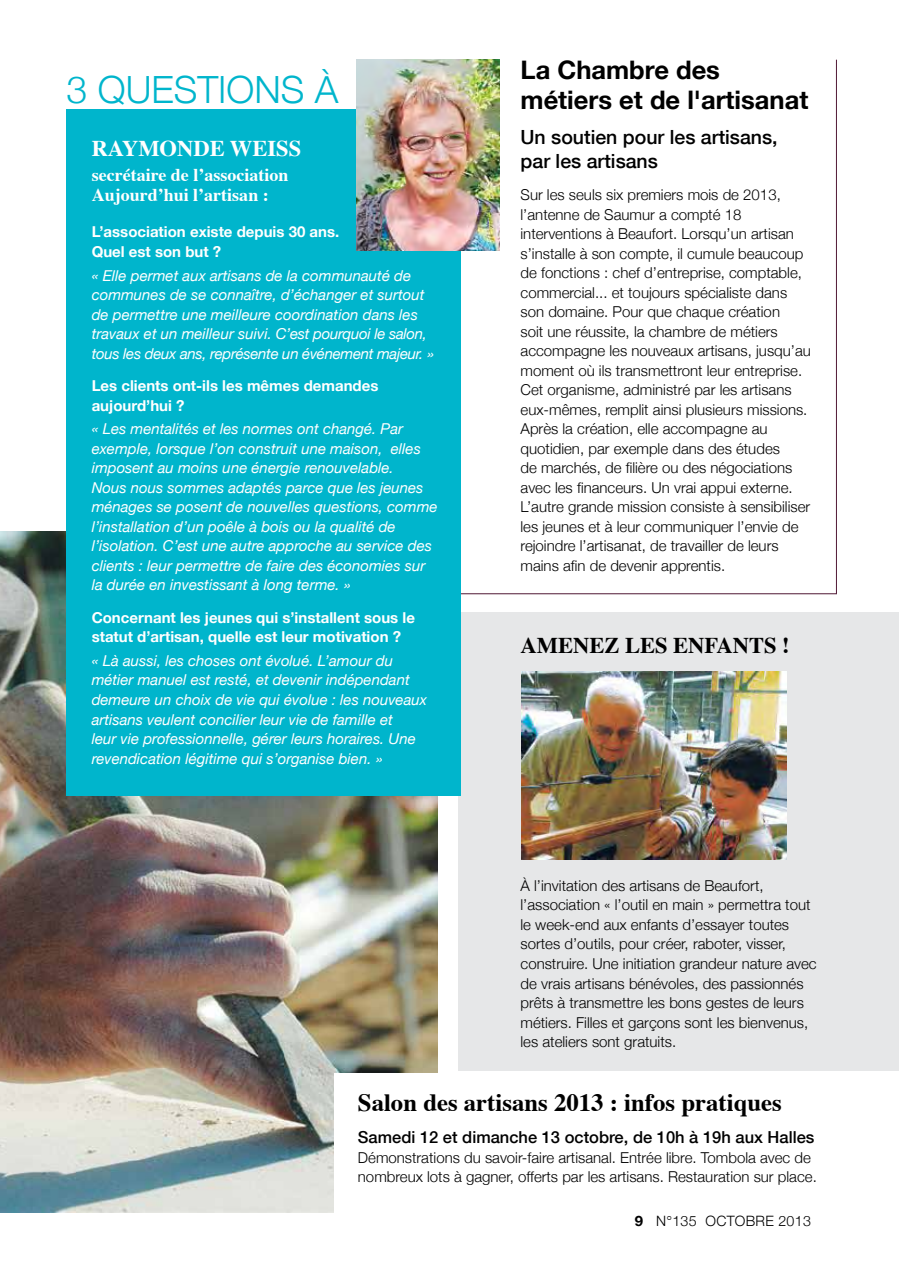
<style>
.page{position:relative;width:899px;height:1264px;background:#fff}
.page>*{position:absolute;margin:0;border:0;box-sizing:border-box;transform-origin:0 0}
.t1{font:300 37.5px "Helvetica Neue";color:#00b5cc}
.t2{font:700 25.5px/30px "Helvetica Neue";color:#000}
.t3{font:700 24.75px "Times";color:#000}
.t4{font:700 22.5px "Times";color:#000}
.t5{font:700 22.5px "Times";color:#fff}
.t6{font:500 19.5px/24px "Helvetica Neue";color:#000}
.t7{font:700 18px/19.5px "Times";color:#fff}
.t8{font:500 16.5px "Helvetica Neue";color:#000}
.t9{font:300 15px/19.5px "Helvetica Neue";color:#000}
.t10{font:italic 15px/19.5px "Helvetica Neue";color:#fff}
.t11{font:700 15px/19.5px "Helvetica Neue";color:#fff}
.t12{font:300 14.25px "Helvetica Neue";letter-spacing:.02em;color:#000}
.s1{font-weight:700}
</style>
<div class="page">
<img style="left:0;top:531px;width:437px;height:680px">
<svg style="left:401px;top:59px;width:436px;height:535px"></svg>
<div style="left:458px;top:612px;width:440px;height:458px;background:#e6e7e8"></div>
<div style="left:66px;top:109px;width:394px;height:687px;background:#00b5cc"></div>
<img style="left:356px;top:60px;width:143px;height:191px">
<img style="left:521px;top:671px;width:265px;height:188px">
<div style="left:334px;top:1072px;width:529px;height:141px;background:#fff"></div>
<h1 class="t1" style="left:67px;top:67px;width:82px">3 questions</h1>
<h1 class="t1" style="left:315px;top:67px;width:25px">à</h1>
<h3 class="t5" style="left:92px;top:127px;width:102px">Raymonde</h3>
<h3 class="t5" style="left:230px;top:127px;width:36px">Weiss</h3>
<p class="t7" style="left:92px;top:164px;width:198px">secrétaire de l’association<br>Aujourd’hui l’artisan :</p>
<p class="t11" style="left:92px;top:222px;width:249px">L’association existe depuis 30 ans.<br>Quel est son but ?</p>
<p class="t10" style="left:92px;top:265px;width:343px">« Elle permet aux artisans de la communauté de communes de se connaître, d’échanger et surtout de permettre une meilleure coordination dans les travaux et un meilleur suivi. C’est pourquoi le salon, tous les deux ans, représente un événement majeur. »</p>
<p class="t11" style="left:92px;top:375px;width:288px">Les clients ont-ils les mêmes demandes aujourd’hui ?</p>
<p class="t10" style="left:92px;top:419px;width:347px">« Les mentalités et les normes ont changé. Par exemple, lorsque l’on construit une maison, elles imposent au moins une énergie renouvelable.<br>Nous nous sommes adaptés parce que les jeunes ménages se posent de nouvelles questions, comme l’installation d’un poêle à bois ou la qualité de l’isolation. C’est une autre approche au service des clients : leur permettre de faire des économies sur la durée en investissant à long terme. »</p>
<p class="t11" style="left:92px;top:607px;width:325px">Concernant les jeunes qui s’installent sous le statut d’artisan, quelle est leur motivation ?</p>
<p class="t10" style="left:92px;top:650px;width:337px">« Là aussi, les choses ont évolué. L’amour du métier manuel est resté, et devenir indépendant demeure un choix de vie qui évolue : les nouveaux artisans veulent concilier leur vie de famille et<br>leur vie professionnelle, gérer leurs horaires. Une revendication légitime qui s’organise bien. »</p>
<h2 class="t2" style="left:520px;top:54px;width:289px">La Chambre des métiers et de l'artisanat</h2>
<h3 class="t6" style="left:520px;top:125px;width:258px">Un soutien pour les artisans, par les artisans</h3>
<p class="t9" style="left:520px;top:185px;width:292px">Sur les seuls six premiers mois de 2013, l’antenne de Saumur a compté 18 interventions à Beaufort. Lorsqu’un artisan s’installe à son compte, il cumule beaucoup de fonctions : chef d’entreprise, comptable, commercial... et toujours spécialiste dans son domaine. Pour que chaque création<br>soit une réussite, la chambre de métiers accompagne les nouveaux artisans, jusqu’au moment où ils transmettront leur entreprise.<br>Cet organisme, administré par les artisans eux-mêmes, remplit ainsi plusieurs missions.<br>Après la création, elle accompagne au quotidien, par exemple dans des études<br>de marchés, de filière ou des négociations avec les financeurs. Un vrai appui externe.<br>L’autre grande mission consiste à sensibiliser les jeunes et à leur communiquer l’envie de rejoindre l’artisanat, de travailler de leurs mains afin de devenir apprentis.</p>
<h3 class="t4" style="left:520px;top:623px;width:54px">Amene</h3>
<h3 class="t4" style="left:604px;top:623px;width:36px">z les</h3>
<h3 class="t4" style="left:673px;top:623px;width:16px">enfants</h3>
<h3 class="t4" style="left:782px;top:623px;width:9px">!</h3>
<p class="t9" style="left:520px;top:875px;width:297px">à l’invitation des artisans de Beaufort, l’association « l’outil en main » permettra tout le week-end aux enfants d’essayer toutes sortes d’outils, pour créer, raboter, visser, construire. Une initiation grandeur nature avec de vrais artisans bénévoles, des passionnés prêts à transmettre les bons gestes de leurs métiers. Filles et garçons sont les bienvenus, les ateliers sont gratuits.</p>
<h3 class="t3" style="left:358px;top:1078px;width:425px">Salon des artisans 2013 : infos pratiques</h3>
<p class="t8" style="left:358px;top:1127px;width:458px">Samedi 12 et dimanche 13 octobre, de 10h à 19h aux Halles</p>
<p class="t9" style="left:358px;top:1147px;width:460px">Démonstrations du savoir-faire artisanal. Entrée libre. Tombola avec de nombreux lots à gagner, offerts par les artisans. Restauration sur place.</p>
<p class="t12" style="left:634px;top:1211px;width:178px"><span class="s1">9</span> N°135 OCTOBRE 2013</p>
</div>
